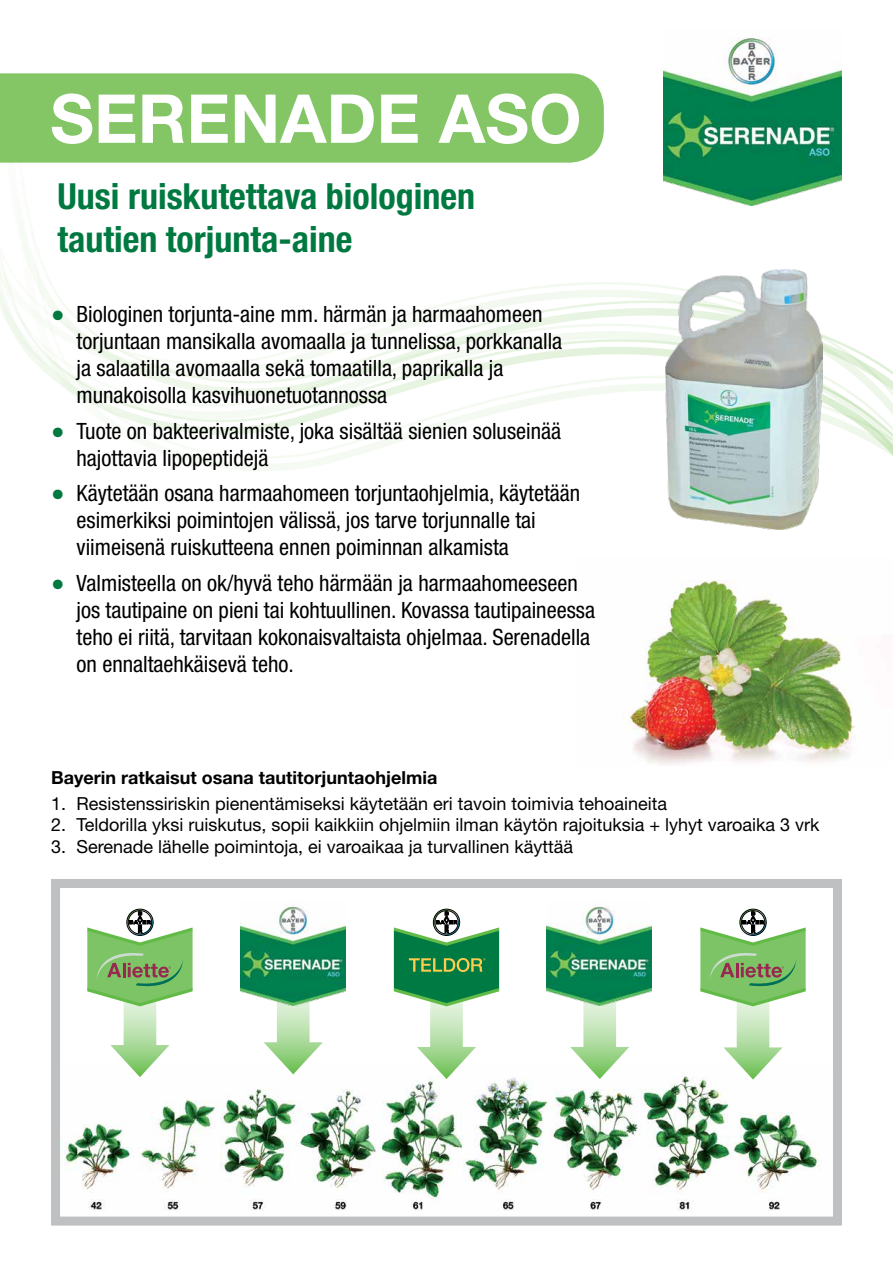
<style>
.page{position:relative;width:893px;height:1263px;background:#fff}
.page>*{position:absolute;margin:0;border:0;box-sizing:border-box;transform-origin:0 0}
.t1{font:700 67.5px "Helvetica Neue LT Std";color:#fff}
.t2{font:700 condensed 36px/43.2px "Helvetica Neue LT Std";color:#007941}
.t3{font:condensed 22.5px/27px "Helvetica Neue LT Std";color:#000}
.t4{font:18px "Helvetica Neue LT Std";color:#000}
.t5{font:700 18px "Helvetica Neue LT Std";color:#000}
.s1{font-weight:900;font-stretch:normal;font-size:27px;color:#007941}
</style>
<div class="page">
<svg style="left:0;top:205px;width:893px;height:560px"></svg>
<img style="left:665px;top:269px;width:157px;height:261px">
<img style="left:663px;top:38px;width:179px;height:167px">
<img style="left:61px;top:1074px;width:758px;height:137px">
<div style="left:51px;top:879px;width:791px;height:346px;border:9px solid #bec0c2"></div>
<svg style="left:394px;top:908px;width:105px;height:171px"></svg>
<svg style="left:87px;top:908px;width:106px;height:169px"></svg>
<svg style="left:700px;top:908px;width:106px;height:171px"></svg>
<svg style="left:570px;top:1006px;width:59px;height:73px"></svg>
<img style="left:547px;top:907px;width:104px;height:99px">
<svg style="left:264px;top:1006px;width:59px;height:68px"></svg>
<img style="left:240px;top:905px;width:106px;height:101px">
<div style="left:0;top:73px;width:604px;height:90px;background:#84c665"></div>
<h1 class="t1" style="left:50px;top:77px;width:533px">SERENADE ASO</h1>
<h2 class="t2" style="left:57px;top:174px;width:419px">Uusi ruiskutettava biologinen tautien torjunta-aine</h2>
<p class="t3" style="left:77px;top:301px;width:487px;text-indent:-26px"><span class="s1">•</span> Biologinen torjunta-aine mm. härmän ja harmaahomeen torjuntaan mansikalla avomaalla ja tunnelissa, porkkanalla ja salaatilla avomaalla sekä tomaatilla, paprikalla ja munakoisolla kasvihuonetuotannossa</p>
<p class="t3" style="left:77px;top:417px;width:486px;text-indent:-26px"><span class="s1">•</span> Tuote on bakteerivalmiste, joka sisältää sienien soluseinää hajottavia lipopeptidejä</p>
<p class="t3" style="left:77px;top:480px;width:505px;text-indent:-26px"><span class="s1">•</span> Käytetään osana harmaahomeen torjuntaohjelmia, käytetään esimerkiksi poimintojen välissä, jos tarve torjunnalle tai viimeisenä ruiskutteena ennen poiminnan alkamista</p>
<p class="t3" style="left:77px;top:569px;width:520px;text-indent:-26px"><span class="s1">•</span> Valmisteella on ok/hyvä teho härmään ja harmaahomeeseen jos tautipaine on pieni tai kohtuullinen. Kovassa tautipaineessa teho ei riitä, tarvitaan kokonaisvaltaista ohjelmaa. Serenadella on ennaltaehkäisevä teho.</p>
<p class="t5" style="left:51px;top:766px;width:388px">Bayerin ratkaisut osana tautitorjuntaohjelmia</p>
<p class="t4" style="left:51px;top:793px;width:617px">1. Resistenssiriskin pienentämiseksi käytetään eri tavoin toimivia tehoaineita</p>
<p class="t4" style="left:51px;top:814px;width:770px">2. Teldorilla yksi ruiskutus, sopii kaikkiin ohjelmiin ilman käytön rajoituksia + lyhyt varoaika 3 vrk</p>
<p class="t4" style="left:51px;top:836px;width:524px">3. Serenade lähelle poimintoja, ei varoaikaa ja turvallinen käyttää</p>
</div>
